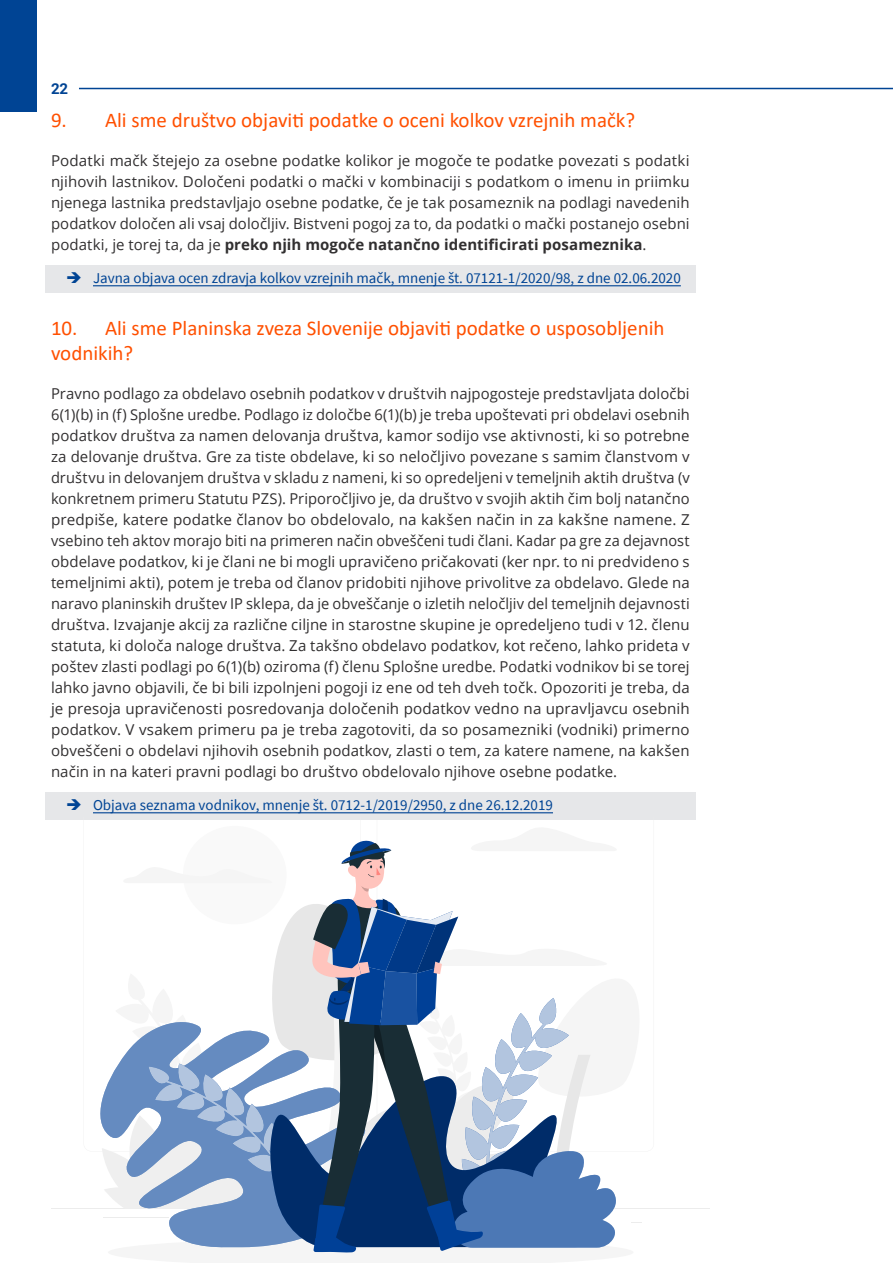
<style>
.page{position:relative;width:893px;height:1263px;background:#fff}
.page>*{position:absolute;margin:0;border:0;box-sizing:border-box;transform-origin:0 0}
.Naslov3{font:21px/25.2px "Calibri";color:#ff5000}
.tekst{font:15px/21px "Open Sans";letter-spacing:.005em;color:#312f30;text-align:justify}
.t1{font:15px "Source Sans Pro";color:#004494}
.t2{font:700 15px "Roboto";color:#004494}
.s1{font-weight:700}
</style>
<div class="page">
<hr style="left:79px;top:88px;width:814px;height:1px;background:#004494">
<div style="left:0;top:0;width:37px;height:111px;background:#004494"></div>
<div style="left:45px;top:266px;width:651px;height:26px;background:#e6e7e9"></div>
<hr style="left:93px;top:285px;width:588px;height:1px;background:#004494">
<div style="left:45px;top:792px;width:651px;height:27px;background:#e6e7e9"></div>
<hr style="left:93px;top:812px;width:460px;height:1px;background:#004494">
<hr style="left:51px;top:1209px;width:659px;height:1px;background:#ececec">
<svg style="left:102px;top:840px;width:553px;height:413px"></svg>
<p class="t2" style="left:51px;top:78px;width:19px">22</p>
<p class="Naslov3" style="left:51px;top:107px;width:586px">9. Ali sme društvo objaviti podatke o oceni kolkov vzrejnih mačk?</p>
<p class="tekst" style="left:51px;top:149px;width:640px">Podatki mačk štejejo za osebne podatke kolikor je mogoče te podatke povezati s podatki njihovih lastnikov. Določeni podatki o mački v kombinaciji s podatkom o imenu in priimku njenega lastnika predstavljajo osebne podatke, če je tak posameznik na podlagi navedenih podatkov določen ali vsaj določljiv. Bistveni pogoj za to, da podatki o mački postanejo osebni podatki, je torej ta, da je <span class="s1">preko njih mogoče natančno identificirati posameznika</span>.</p>
<p class="t1" style="left:93px;top:268px;width:589px">Javna objava ocen zdravja kolkov vzrejnih mačk, mnenje št. 07121-1/2020/98, z dne 02.06.2020</p>
<p class="Naslov3" style="left:51px;top:314px;width:615px">10. Ali sme Planinska zveza Slovenije objaviti podatke o usposobljenih vodnikih?</p>
<p class="tekst" style="left:51px;top:382px;width:640px">Pravno podlago za obdelavo osebnih podatkov v društvih najpogosteje predstavljata določbi 6(1)(b) in (f) Splošne uredbe. Podlago iz določbe 6(1)(b) je treba upoštevati pri obdelavi osebnih podatkov društva za namen delovanja društva, kamor sodijo vse aktivnosti, ki so potrebne za delovanje društva. Gre za tiste obdelave, ki so neločljivo povezane s samim članstvom v društvu in delovanjem društva v skladu z nameni, ki so opredeljeni v temeljnih aktih društva (v konkretnem primeru Statutu PZS). Priporočljivo je, da društvo v svojih aktih čim bolj natančno predpiše, katere podatke članov bo obdelovalo, na kakšen način in za kakšne namene. Z vsebino teh aktov morajo biti na primeren način obveščeni tudi člani. Kadar pa gre za dejavnost obdelave podatkov, ki je člani ne bi mogli upravičeno pričakovati (ker npr. to ni predvideno s temeljnimi akti), potem je treba od članov pridobiti njihove privolitve za obdelavo. Glede na naravo planinskih društev IP sklepa, da je obveščanje o izletih neločljiv del temeljnih dejavnosti društva. Izvajanje akcij za različne ciljne in starostne skupine je opredeljeno tudi v 12. členu statuta, ki določa naloge društva. Za takšno obdelavo podatkov, kot rečeno, lahko prideta v poštev zlasti podlagi po 6(1)(b) oziroma (f) členu Splošne uredbe. Podatki vodnikov bi se torej lahko javno objavili, če bi bili izpolnjeni pogoji iz ene od teh dveh točk. Opozoriti je treba, da je presoja upravičenosti posredovanja določenih podatkov vedno na upravljavcu osebnih podatkov. V vsakem primeru pa je treba zagotoviti, da so posamezniki (vodniki) primerno obveščeni o obdelavi njihovih osebnih podatkov, zlasti o tem, za katere namene, na kakšen način in na kateri pravni podlagi bo društvo obdelovalo njihove osebne podatke.</p>
<p class="t1" style="left:93px;top:795px;width:461px">Objava seznama vodnikov, mnenje št. 0712-1/2019/2950, z dne 26.12.2019</p>
</div>
